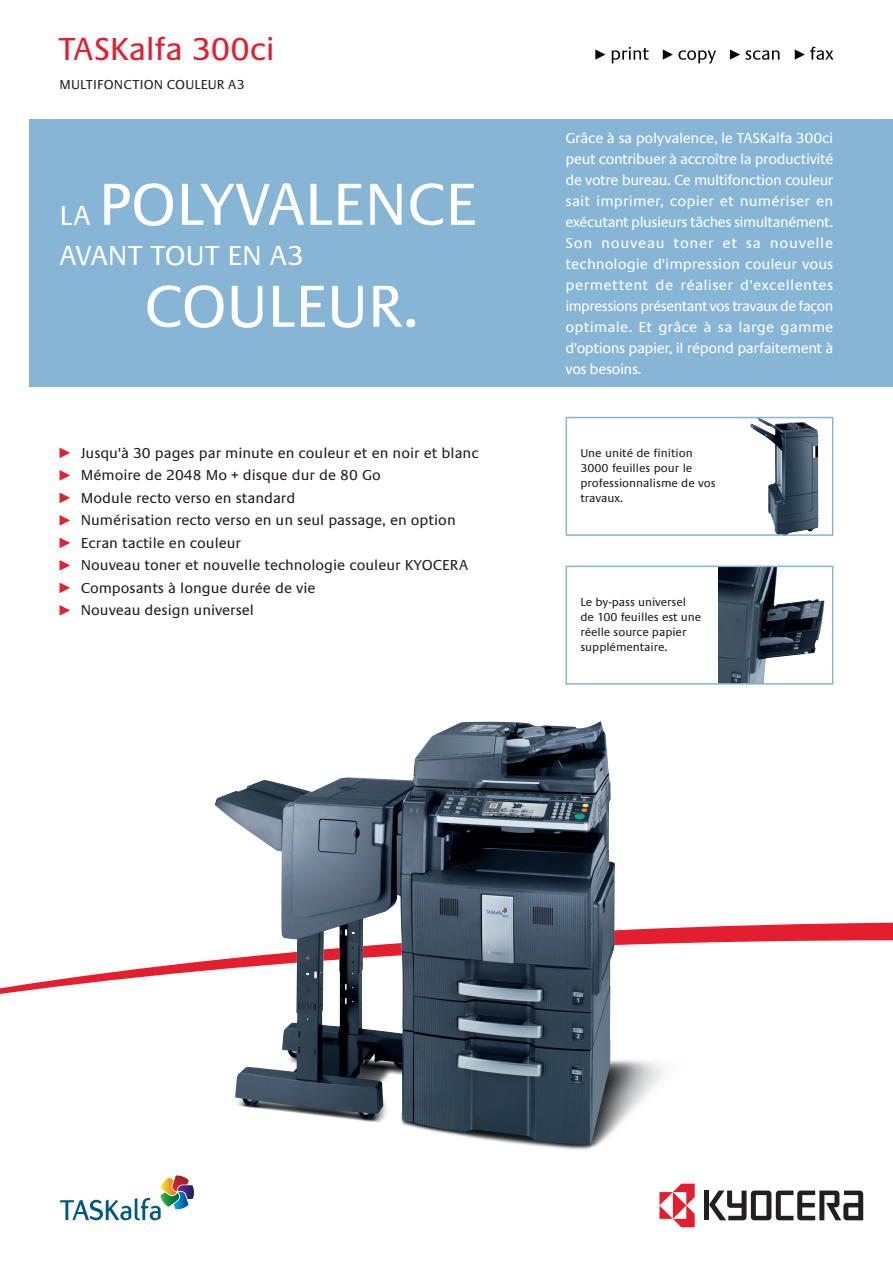
<style>
.page{position:relative;width:893px;height:1263px;background:#fff}
.page>*{position:absolute;margin:0;border:0;box-sizing:border-box;transform-origin:0 0}
.t1{font:61.5px "Praxis EF";color:#fff}
.t2{font:33px "Praxis EF";letter-spacing:-.01em;color:#e41d2f}
.t3{font:28.5px "Praxis EF";color:#fff}
.t4{font:15px/21px "Praxis EF";letter-spacing:-.03em;color:#fff;text-align:justify}
.t5{font:15px/22.5px "Praxis EF";color:#231f20}
.t6{font:13.5px "Praxis EF";letter-spacing:.015em;color:#231f20}
.t7{font:12px/15px "Praxis EF";letter-spacing:-.005em;color:#231f20}
.s1{font-size:28.5px}
</style>
<div class="page">
<svg style="left:685px;top:922px;width:208px;height:18px;background:#e73e4d"></svg>
<svg style="left:0;top:940px;width:893px;height:54px"></svg>
<img style="left:214px;top:721px;width:471px;height:429px">
<img style="left:750px;top:420px;width:68px;height:113px">
<img style="left:719px;top:569px;width:45px;height:113px">
<div style="left:565px;top:417px;width:268px;height:119px;border:2px solid #87b5d5"></div>
<div style="left:565px;top:566px;width:268px;height:119px;border:2px solid #87b5d5"></div>
<div style="left:30px;top:119px;width:863px;height:268px;background:#87b5d5"></div>
<hr style="left:704px;top:1191px;width:4px;height:29px;background:#231f20">
<svg style="left:709px;top:1191px;width:154px;height:29px"></svg>
<svg style="left:659px;top:1184px;width:36px;height:43px"></svg>
<svg style="left:612px;top:47px;width:37px;height:16px"></svg>
<svg style="left:595px;top:49px;width:10px;height:11px"></svg>
<svg style="left:663px;top:49px;width:53px;height:15px"></svg>
<svg style="left:730px;top:49px;width:49px;height:11px"></svg>
<svg style="left:795px;top:47px;width:38px;height:13px"></svg>
<svg style="left:60px;top:448px;width:10px;height:10px"></svg>
<svg style="left:60px;top:470px;width:10px;height:11px"></svg>
<svg style="left:60px;top:493px;width:10px;height:10px"></svg>
<svg style="left:60px;top:515px;width:10px;height:11px"></svg>
<svg style="left:60px;top:538px;width:10px;height:10px"></svg>
<svg style="left:60px;top:560px;width:10px;height:11px"></svg>
<svg style="left:60px;top:583px;width:10px;height:10px"></svg>
<svg style="left:60px;top:605px;width:10px;height:11px"></svg>
<svg style="left:60px;top:1176px;width:134px;height:44px"></svg>
<h2 class="t2" style="left:58px;top:36px;width:218px">TASKalfa 300ci</h2>
<p class="t6" style="left:60px;top:80px;width:187px">MULTIFONCTION COULEUR A3</p>
<h1 class="t1" style="left:60px;top:181px;width:419px"><span class="s1">LA</span> POLYVALENCE</h1>
<h3 class="t3" style="left:60px;top:245px;width:246px">AVANT TOUT EN A3</h3>
<h1 class="t1" style="left:144px;top:283px;width:276px">COULEUR.</h1>
<p class="t5" style="left:81px;top:442px;width:399px">Jusqu'à 30 pages par minute en couleur et en noir et blanc Mémoire de 2048 Mo + disque dur de 80 Go<br>Module recto verso en standard<br>Numérisation recto verso en un seul passage, en option Ecran tactile en couleur<br>Nouveau toner et nouvelle technologie couleur KYOCERA Composants à longue durée de vie<br>Nouveau design universel</p>
<p class="t4" style="left:565px;top:129px;width:269px">Grâce à sa polyvalence, le TASKalfa 300ci peut contribuer à accroître la productivité de votre bureau. Ce multifonction couleur sait imprimer, copier et numériser en exécutant plusieurs tâches simultanément.<br>Son nouveau toner et sa nouvelle technologie d'impression couleur vous permettent de réaliser d'excellentes impressions présentant vos travaux de façon optimale. Et grâce à sa large gamme d'options papier, il répond parfaitement à vos besoins.</p>
<p class="t7" style="left:580px;top:446px;width:137px">Une unité de finition<br>3000 feuilles pour le professionnalisme de vos travaux.</p>
<p class="t7" style="left:580px;top:595px;width:122px">Le by-pass universel de 100 feuilles est une réelle source papier supplémentaire.</p>
</div>
